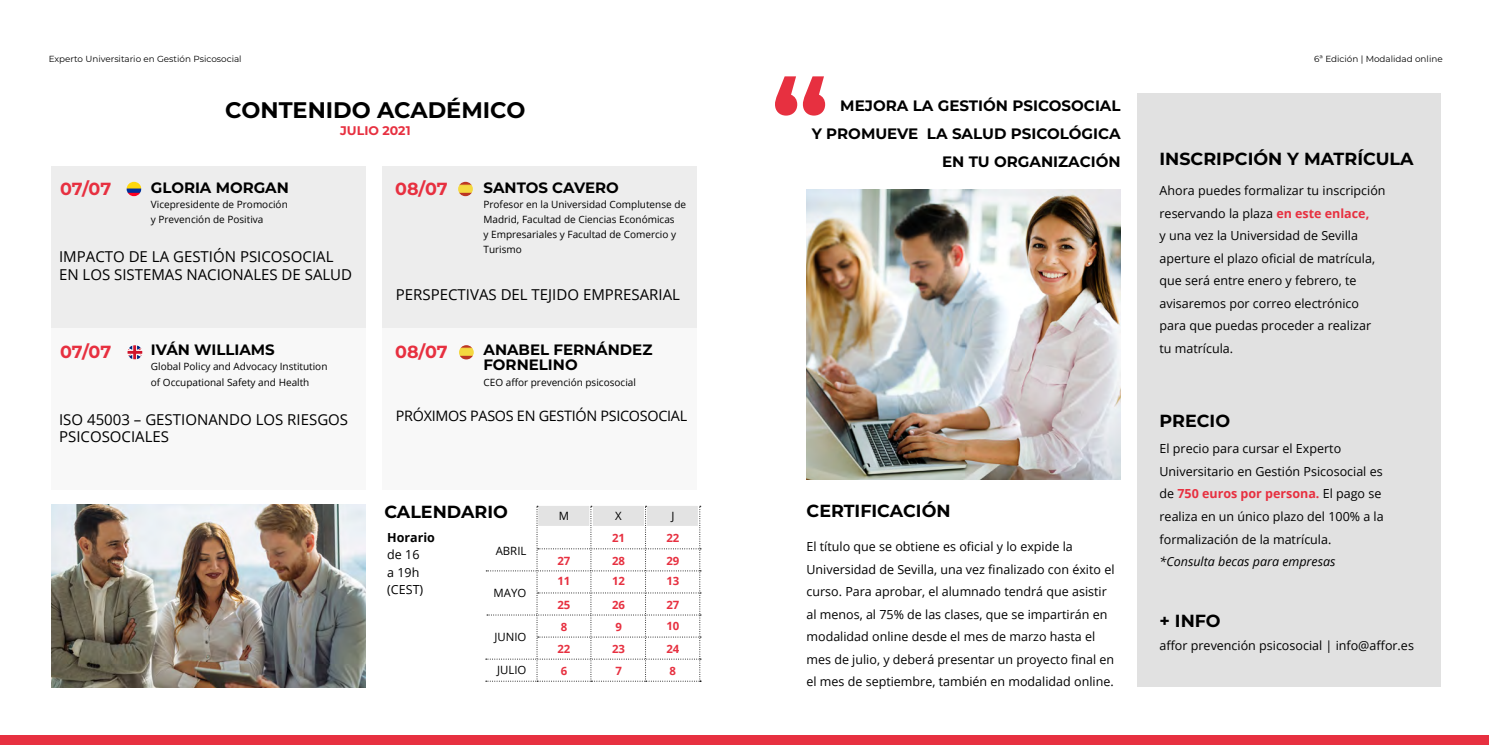
<style>
.page{position:relative;width:1489px;height:745px;background:#fff}
.page>*{position:absolute;margin:0;border:0;box-sizing:border-box;transform-origin:0 0}
.t1{font:700 22.5px "Montserrat";color:#000}
.t2{font:700 17.5px "Montserrat";color:#000}
.t3{font:700 17.5px "Montserrat";letter-spacing:-.005em;color:#e73040}
.t4{font:700 15.12px/28px "Montserrat";color:#000;text-align:right}
.t5{font:15px/17.5px "Open Sans";color:#000}
.t6{font:700 15px/15px "Montserrat";color:#000}
.t7{font:14.38px "Open Sans";letter-spacing:-.02em;color:#000}
.t8{font:12.5px/22.5px "Open Sans";color:#000}
.t9{font:italic 12.5px "Open Sans";color:#000}
.t10{font:700 12.5px "Montserrat";color:#e73040}
.t11{font:700 12.5px "Open Sans";color:#000}
.t12{font:700 11.38px/22.4px "Open Sans";color:#e73040}
.t13{font:11.38px "Open Sans";color:#000}
.t14{font:10px/15px "Open Sans";color:#000}
.t15{font:8.88px "Montserrat";color:#000}
.s1{font-weight:700;color:#e73040}
</style>
<div class="page">
<div style="left:0;top:734px;width:1488px;height:10px;background:#e73040"></div>
<div style="left:1137px;top:93px;width:303px;height:593px;background:#e1e1e1"></div>
<div style="left:382px;top:328px;width:314px;height:161px;background:#f8f8f8"></div>
<div style="left:51px;top:328px;width:314px;height:161px;background:#f8f8f8"></div>
<div style="left:382px;top:167px;width:314px;height:161px;background:#ededed"></div>
<img style="left:458px;top:182px;width:15px;height:14px;border-radius:7px">
<img style="left:459px;top:345px;width:15px;height:14px;border-radius:7px">
<div style="left:51px;top:167px;width:314px;height:161px;background:#ededed"></div>
<img style="left:127px;top:182px;width:14px;height:14px;border-radius:7px">
<svg style="left:127px;top:345px;width:16px;height:14px"></svg>
<img style="left:806px;top:189px;width:314px;height:290px">
<img style="left:51px;top:504px;width:314px;height:182px">
<svg style="left:775px;top:76px;width:50px;height:39px"></svg>
<svg style="left:486px;top:505px;width:215px;height:176px"></svg>
<p class="t15" style="left:49px;top:53px;width:194px">Experto Universitario en Gestión Psicosocial</p>
<p class="t15" style="left:1314px;top:53px;width:130px">6ª Edición | Modalidad online</p>
<h1 class="t1" style="left:225px;top:94px;width:301px">CONTENIDO ACADÉMICO</h1>
<p class="t10" style="left:340px;top:121px;width:72px">JULIO 2021</p>
<h2 class="t3" style="left:60px;top:176px;width:53px">07/07</h2>
<h2 class="t3" style="left:395px;top:176px;width:54px">08/07</h2>
<p class="t6" style="left:151px;top:179px;width:139px">GLORIA MORGAN</p>
<p class="t14" style="left:151px;top:196px;width:138px">Vicepresidente de Promoción y Prevención de Positiva</p>
<p class="t5" style="left:59px;top:247px;width:294px">IMPACTO DE LA GESTIÓN PSICOSOCIAL<br>EN LOS SISTEMAS NACIONALES DE SALUD</p>
<p class="t6" style="left:483px;top:179px;width:137px">SANTOS CAVERO</p>
<p class="t14" style="left:483px;top:196px;width:204px">Profesor en la Universidad Complutense de Madrid, Facultad de Ciencias Económicas<br>y Empresariales y Facultad de Comercio y Turismo</p>
<p class="t5" style="left:396px;top:285px;width:286px">PERSPECTIVAS DEL TEJIDO EMPRESARIAL</p>
<p class="t6" style="left:151px;top:341px;width:125px">IVÁN WILLIAMS</p>
<p class="t14" style="left:151px;top:359px;width:178px">Global Policy and Advocacy Institution of Occupational Safety and Health</p>
<p class="t5" style="left:59px;top:410px;width:290px">ISO 45003 – GESTIONANDO LOS RIESGOS<br>PSICOSOCIALES</p>
<p class="t6" style="left:483px;top:341px;width:170px">ANABEL FERNÁNDEZ<br>FORNELINO</p>
<p class="t14" style="left:483px;top:374px;width:154px">CEO affor prevención psicosocial</p>
<p class="t7" style="left:396px;top:405px;width:293px">PRÓXIMOS PASOS EN GESTIÓN PSICOSOCIAL</p>
<h2 class="t3" style="left:60px;top:339px;width:53px">07/07</h2>
<h2 class="t3" style="left:395px;top:339px;width:54px">08/07</h2>
<h2 class="t2" style="left:384px;top:498px;width:125px">CALENDARIO</h2>
<p class="t13" style="left:495px;top:542px;width:32px">ABRIL</p>
<p class="t11" style="left:387px;top:528px;width:49px">Horario</p>
<p class="t8" style="left:387px;top:545px;width:38px;line-height:17.5px">de 16 a 19h (CEST)</p>
<p class="t13" style="left:493px;top:584px;width:34px">MAYO</p>
<p class="t13" style="left:494px;top:628px;width:33px">JUNIO</p>
<p class="t13" style="left:497px;top:662px;width:31px">JULIO</p>
<p class="t13" style="left:559px;top:508px;width:12px">M</p>
<p class="t12" style="left:557px;top:549px;width:15px;line-height:20.5px">27<br>11</p>
<p class="t12" style="left:557px;top:593px;width:15px;line-height:21.6px">25<br>8</p>
<p class="t12" style="left:557px;top:637px;width:15px;line-height:22px">22<br>6</p>
<p class="t13" style="left:615px;top:508px;width:8px">X</p>
<p class="t12" style="left:612px;top:526px;width:15px">21<br>28</p>
<p class="t12" style="left:612px;top:568px;width:15px;line-height:23.6px">12<br>26</p>
<p class="t12" style="left:612px;top:614px;width:15px">9<br>23<br>7</p>
<p class="t13" style="left:671px;top:508px;width:5px">J</p>
<p class="t12" style="left:666px;top:526px;width:15px">22<br>29</p>
<p class="t12" style="left:666px;top:568px;width:15px;line-height:23.6px">13<br>27</p>
<p class="t12" style="left:666px;top:614px;width:15px;text-align:justify">10<br>24<br>8</p>
<p class="t4" style="left:811px;top:90px;width:310px">MEJORA LA GESTIÓN PSICOSOCIAL<br>Y PROMUEVE LA SALUD PSICOLÓGICA<br>EN TU ORGANIZACIÓN</p>
<h2 class="t2" style="left:806px;top:498px;width:146px">CERTIFICACIÓN</h2>
<p class="t8" style="left:806px;top:534px;width:309px">El título que se obtiene es oficial y lo expide la Universidad de Sevilla, una vez finalizado con éxito el curso. Para aprobar, el alumnado tendrá que asistir al menos, al 75% de las clases, que se impartirán en modalidad online desde el mes de marzo hasta el mes de julio, y deberá presentar un proyecto final en el mes de septiembre, también en modalidad online.</p>
<h2 class="t2" style="left:1159px;top:146px;width:256px">INSCRIPCIÓN Y MATRÍCULA</h2>
<p class="t8" style="left:1159px;top:179px;width:227px">Ahora puedes formalizar tu inscripción reservando la plaza <span class="s1">en este enlace,<br></span>y una vez la Universidad de Sevilla aperture el plazo oficial de matrícula, que será entre enero y febrero, te avisaremos por correo electrónico para que puedas proceder a realizar tu matrícula.</p>
<h2 class="t2" style="left:1159px;top:408px;width:72px">PRECIO</h2>
<p class="t8" style="left:1159px;top:437px;width:226px">El precio para cursar el Experto Universitario en Gestión Psicosocial es de <span class="s1">750 euros por persona.</span> El pago se realiza en un único plazo del 100% a la formalización de la matrícula.</p>
<p class="t9" style="left:1159px;top:552px;width:177px">*Consulta becas para empresas</p>
<h2 class="t2" style="left:1159px;top:608px;width:63px">+ INFO</h2>
<p class="t8" style="left:1159px;top:633px;width:256px">affor prevención psicosocial | info@affor.es</p>
</div>
